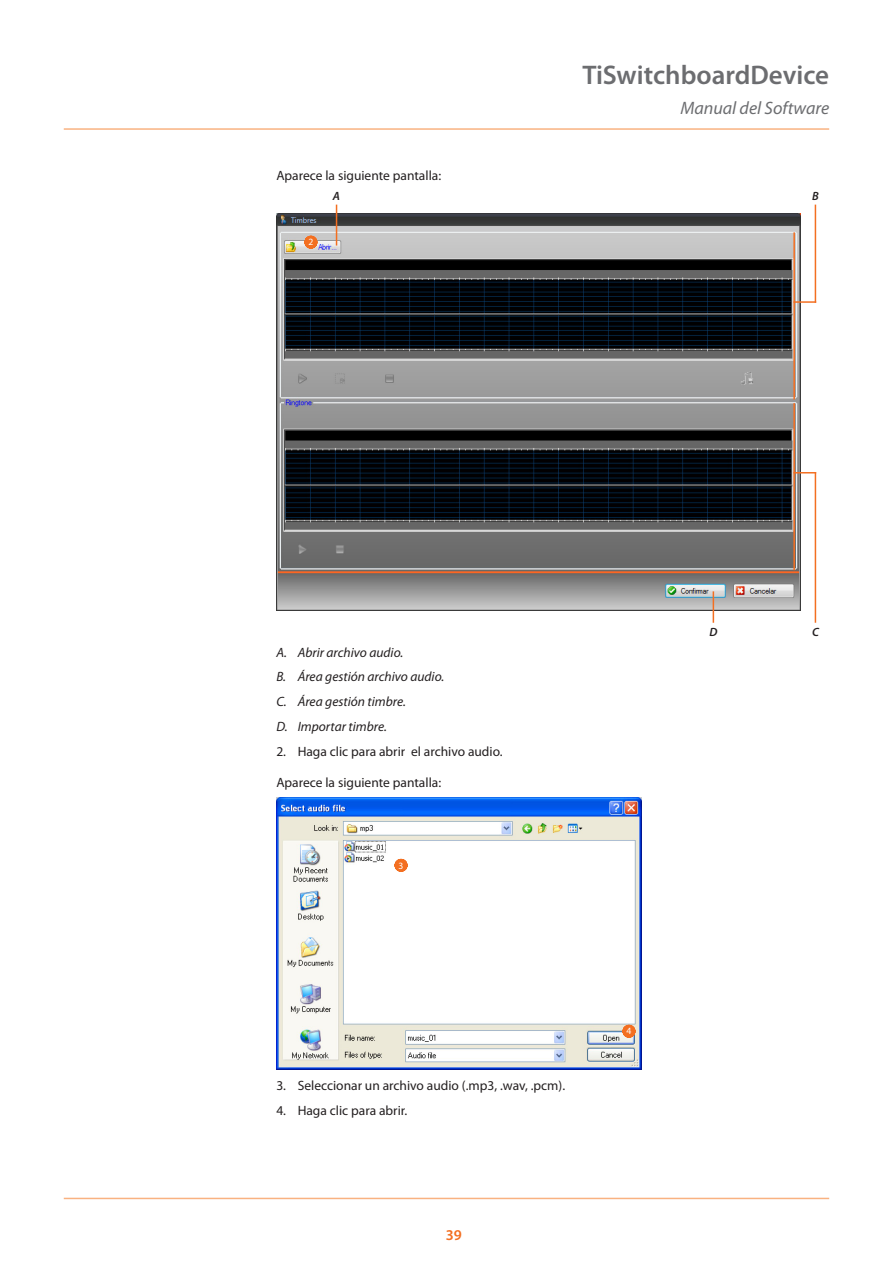
<style>
.page{position:relative;width:893px;height:1263px;background:#fff}
.page>*{position:absolute;margin:0;border:0;box-sizing:border-box;transform-origin:0 0}
.t1{font:600 27px "Myriad Pro";color:#6c6d70}
.t2{font:italic 18px "Myriad Pro";color:#6c6d70}
.t3{font:600 15px "Myriad Pro";color:#f36f21}
.t4{font:13.5px "Myriad Pro";color:#231f20}
.t5{font:italic 13.5px/24.8px "Myriad Pro";color:#231f20}
.t6{font:italic 600 12px "Myriad Pro";color:#231f20}
.t7{font:9.6px "Myriad Pro";color:#fff}
</style>
<div class="page">
<hr style="left:64px;top:128px;width:765px;height:2px;background:#f9b281">
<hr style="left:64px;top:1198px;width:765px;height:1px;background:#f9b281">
<img style="left:276px;top:213px;width:524px;height:398px">
<svg style="left:304px;top:235px;width:14px;height:14px"></svg>
<hr style="left:336px;top:205px;width:1px;height:41px;background:#f36f21">
<hr style="left:793px;top:232px;width:2px;height:167px;background:#f36f21">
<hr style="left:793px;top:403px;width:2px;height:167px;background:#f36f21">
<hr style="left:793px;top:301px;width:23px;height:2px;background:#f36f21">
<svg style="left:793px;top:472px;width:22px;height:1px"></svg>
<hr style="left:815px;top:205px;width:1px;height:98px;background:#f36f21">
<hr style="left:815px;top:472px;width:1px;height:151px;background:#f36f21">
<hr style="left:713px;top:591px;width:1px;height:32px;background:#f36f21">
<img style="left:276px;top:798px;width:365px;height:271px">
<svg style="left:394px;top:858px;width:14px;height:14px"></svg>
<svg style="left:622px;top:1024px;width:14px;height:14px"></svg>
<p class="t4" style="left:276px;top:167px;width:166px">Aparece la siguiente pantalla:</p>
<h1 class="t1" style="left:582px;top:58px;width:248px">TiSwitchboardDevice</h1>
<h2 class="t2" style="left:680px;top:97px;width:150px">Manual del Software</h2>
<p class="t7" style="left:308px;top:236px;width:6px">2</p>
<p class="t6" style="left:333px;top:189px;width:9px">A</p>
<p class="t6" style="left:812px;top:189px;width:8px">B</p>
<p class="t6" style="left:709px;top:624px;width:9px">D</p>
<p class="t6" style="left:812px;top:624px;width:8px">C</p>
<p class="t5" style="left:276px;top:640px;width:169px">A. Abrir archivo audio.<br>B. Área gestión archivo audio.<br>C. Área gestión timbre.<br>D. Importar timbre.</p>
<p class="t4" style="left:276px;top:743px;width:228px">2. Haga clic para abrir el archivo audio.</p>
<p class="t4" style="left:276px;top:774px;width:166px">Aparece la siguiente pantalla:</p>
<p class="t7" style="left:399px;top:859px;width:6px">3</p>
<p class="t4" style="left:276px;top:1077px;width:290px">3. Seleccionar un archivo audio (.mp3, .wav, .pcm).</p>
<p class="t4" style="left:276px;top:1102px;width:133px">4. Haga clic para abrir.</p>
<p class="t3" style="left:446px;top:1225px;width:18px">39</p>
<p class="t7" style="left:626px;top:1025px;width:6px">4</p>
</div>
